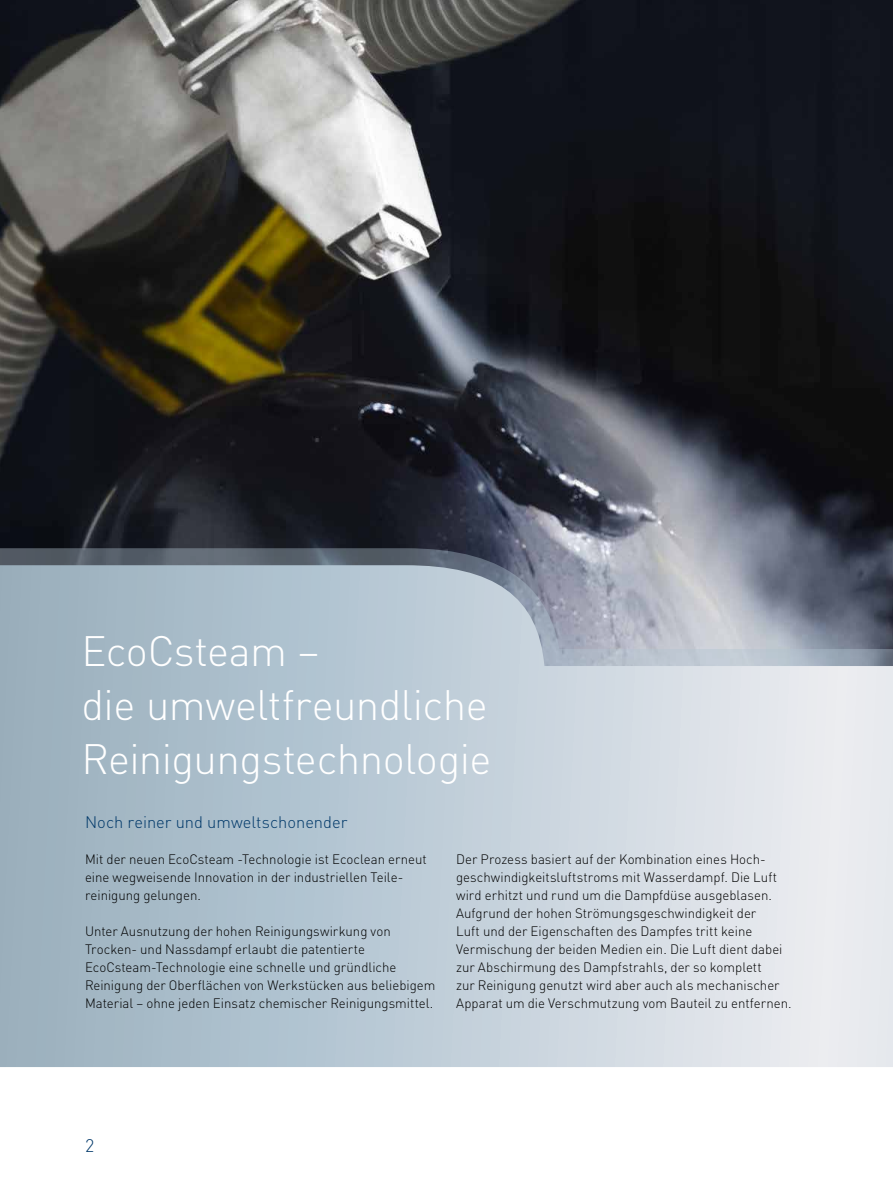
<style>
.page{position:relative;width:893px;height:1191px;background:#fff}
.page>*{position:absolute;margin:0;border:0;box-sizing:border-box;transform-origin:0 0}
.t1{font:300 42px/54px "DIN Pro";letter-spacing:-.015em;color:#fff}
.t2{font:300 18px "DIN Pro";color:#003869}
.t3{font:300 16.5px "DIN Pro";color:#003869}
.t4{font:300 13.5px/18px "DIN Pro";color:#000}
</style>
<div class="page">
<img style="left:0;top:0;width:893px;height:548px">
<svg style="left:0;top:548px;width:893px;height:17px;background:#6a717e"></svg>
<svg style="left:0;top:565px;width:893px;height:418px;background:#bac7d2"></svg>
<svg style="left:0;top:983px;width:893px;height:84px;background:#c2cfd8"></svg>
<h1 class="t1" style="left:82px;top:620px;width:411px">EcoCsteam –<br>die umweltfreundliche<br>Reinigungstechnologie</h1>
<p class="t3" style="left:85px;top:809px;width:264px">Noch reiner und umweltschonender</p>
<p class="t4" style="left:85px;top:849px;width:343px">Mit der neuen EcoCsteam -Technologie ist Ecoclean erneut eine wegweisende Innovation in der industriellen Teile&shy;reinigung gelungen.</p>
<p class="t4" style="left:85px;top:921px;width:352px">Unter Ausnutzung der hohen Reinigungswirkung von Trocken- und Nassdampf erlaubt die patentierte EcoCsteam-Technologie eine schnelle und gründliche Reinigung der Oberflächen von Werkstücken aus beliebigem Material – ohne jeden Einsatz chemischer Reinigungsmittel.</p>
<p class="t4" style="left:456px;top:849px;width:337px">Der Prozess basiert auf der Kombination eines Hoch&shy;geschwindigkeitsluftstroms mit Wasserdampf. Die Luft wird erhitzt und rund um die Dampfdüse ausgeblasen.<br>Aufgrund der hohen Strömungsgeschwindigkeit der<br>Luft und der Eigenschaften des Dampfes tritt keine Vermischung der beiden Medien ein. Die Luft dient dabei zur Abschirmung des Dampfstrahls, der so komplett<br>zur Reinigung genutzt wird aber auch als mechanischer Apparat um die Verschmutzung vom Bauteil zu entfernen.</p>
<h2 class="t2" style="left:85px;top:1132px;width:11px">2</h2>
</div>
